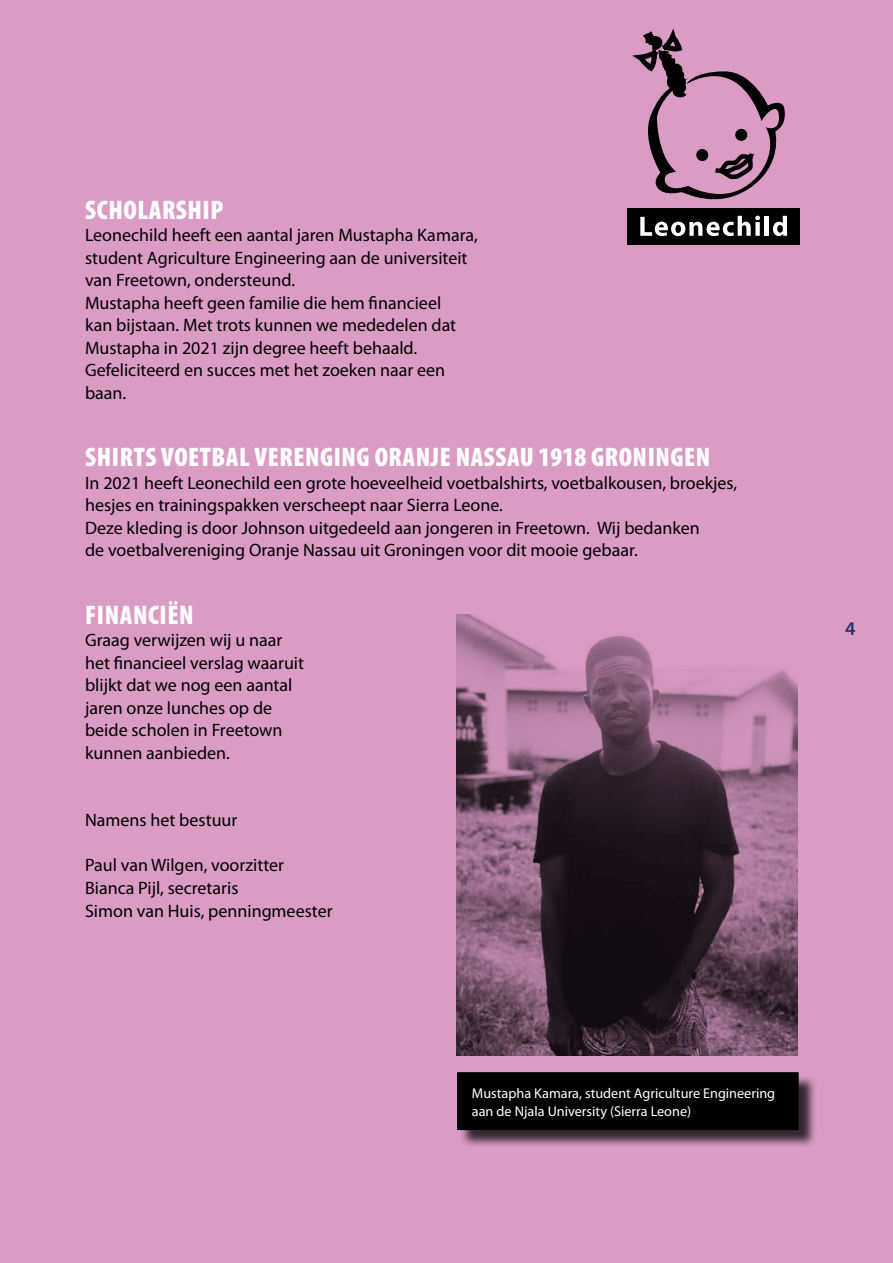
<style>
.page{position:relative;width:893px;height:1263px;background:#da9bc5}
.page>*{position:absolute;margin:0;border:0;box-sizing:border-box;transform-origin:0 0}
.t1{font:900 condensed 27px "Myriad Pro";letter-spacing:.02em;color:#fff}
.t2{font:600 19.5px "Myriad Pro";color:#213468}
.t3{font:18px/22.5px "Myriad Pro";color:#000}
.t4{font:14.25px/18.6px "Myriad Pro";color:#fff}
</style>
<div class="page">
<div style="left:627px;top:208px;width:173px;height:37px;background:#000"></div>
<svg style="left:632px;top:28px;width:153px;height:172px"></svg>
<svg style="left:640px;top:216px;width:120px;height:20px"></svg>
<hr style="left:765px;top:216px;width:4px;height:20px;background:#fff">
<svg style="left:773px;top:216px;width:14px;height:20px"></svg>
<div style="left:459px;top:1075px;width:358px;height:74px;background:#000;opacity:.75"></div>
<div style="left:457px;top:1072px;width:342px;height:58px;background:#000;border:1px solid #000"></div>
<img style="left:456px;top:614px;width:341px;height:442px">
<h1 class="t1" style="left:85px;top:193px;width:140px">SCHOLARSHIP</h1>
<p class="t3" style="left:85px;top:224px;width:394px">Leonechild heeft een aantal jaren Mustapha Kamara, student Agriculture Engineering aan de universiteit van Freetown, ondersteund.<br>Mustapha heeft geen familie die hem financieel<br>kan bijstaan. Met trots kunnen we mededelen dat Mustapha in 2021 zijn degree heeft behaald.<br>Gefeliciteerd en succes met het zoeken naar een baan.</p>
<h1 class="t1" style="left:85px;top:440px;width:627px">SHIRTS VOETBAL VERENGING ORANJE NASSAU 1918 GRONINGEN</h1>
<p class="t3" style="left:85px;top:471px;width:654px">In 2021 heeft Leonechild een grote hoeveelheid voetbalshirts, voetbalkousen, broekjes, hesjes en trainingspakken verscheept naar Sierra Leone.<br>Deze kleding is door Johnson uitgedeeld aan jongeren in Freetown. Wij bedanken<br>de voetbalvereniging Oranje Nassau uit Groningen voor dit mooie gebaar.</p>
<h1 class="t1" style="left:85px;top:598px;width:110px">FINANCIËN</h1>
<p class="t3" style="left:85px;top:629px;width:221px">Graag verwijzen wij u naar het financieel verslag waaruit blijkt dat we nog een aantal jaren onze lunches op de beide scholen in Freetown kunnen aanbieden.</p>
<p class="t3" style="left:85px;top:809px;width:154px">Namens het bestuur</p>
<p class="t3" style="left:85px;top:854px;width:249px">Paul van Wilgen, voorzitter<br>Bianca Pijl, secretaris<br>Simon van Huis, penningmeester</p>
<p class="t4" style="left:472px;top:1083px;width:305px">Mustapha Kamara, student Agriculture Engineering aan de Njala University (Sierra Leone)</p>
<p class="t2" style="left:845px;top:616px;width:12px">4</p>
</div>
